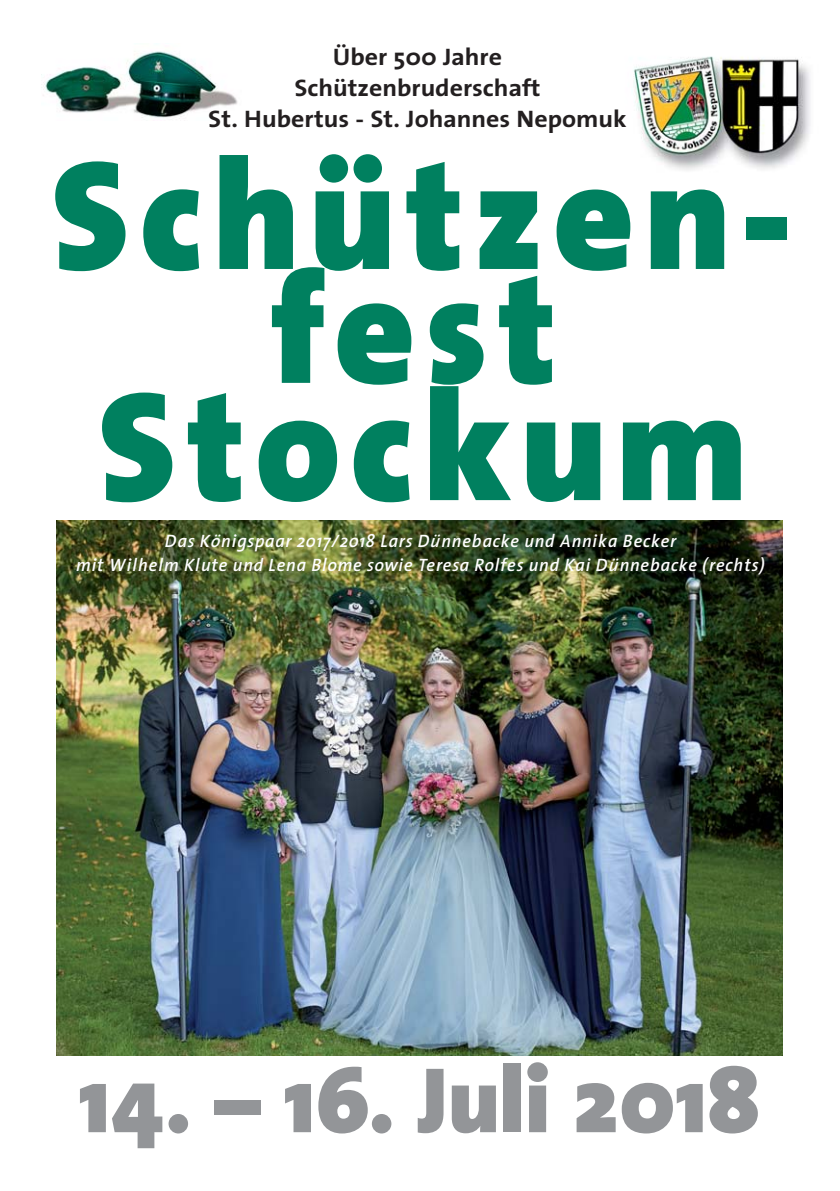
<style>
.page{position:relative;width:840px;height:1191px;background:#fff}
.page>*{position:absolute;margin:0;border:0;box-sizing:border-box;transform-origin:0 0}
.t1{font:900 156px/115.6px "Thesis Sans";letter-spacing:.06em;color:#00805f;text-align:center}
.t2{font:900 93.8px "Thesis Sans";color:#939598}
.t3{font:700 24px/30.8px "Thesis Sans";color:#231f20;text-align:center;scale:1.08 1}
.t4{font:italic 600 18px/24px "Thesis Sans";letter-spacing:.015em;color:#fff;text-align:center}
</style>
<div class="page">
<img style="left:43px;top:51px;width:195px;height:67px">
<img style="left:633px;top:56px;width:177px;height:114px">
<img style="left:56px;top:520px;width:726px;height:535px">
<h3 class="t3" style="left:208px;top:44px;width:388px">Über 500 Jahre<br>Schützenbruderschaft<br>St. Hubertus - St. Johannes Nepomuk</h3>
<h1 class="t1" style="left:50px;top:170px;width:744px">Schützen&shy;fest<br>Stockum</h1>
<p class="t4" style="left:76px;top:530px;width:690px">Das Königspaar 2017/2018 Lars Dünnebacke und Annika Becker<br>mit Wilhelm Klute und Lena Blome sowie Teresa Rolfes und Kai Dünnebacke (rechts)</p>
<h2 class="t2" style="left:79px;top:1059px;width:682px">14. – 16. Juli 2018</h2>
</div>
